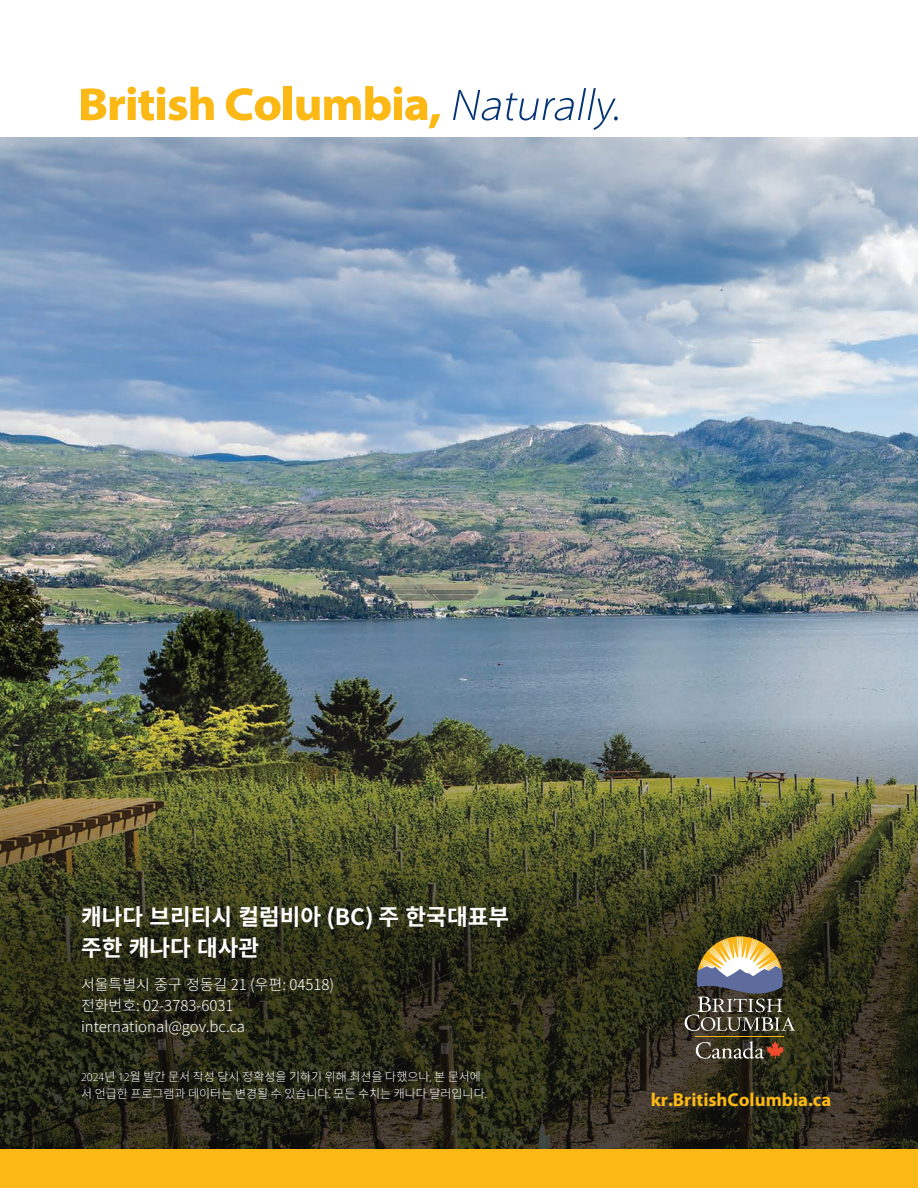
<style>
.page{position:relative;width:918px;height:1188px;background:#fff}
.page>*{position:absolute;margin:0;border:0;box-sizing:border-box;transform-origin:0 0}
.t1{font:700 22.5px "Noto Sans CJ Kkr";color:#fff}
.t2{font:700 18.75px "Myriad Pro";color:#fcb814}
.t3{font:300 15px "Noto Sans CJ Kkr";color:#fff}
.t4{font:300 12px/16.5px "Noto Sans CJ Kkr";color:#fff}
.s1{font-family:"Myriad Pro"}
</style>
<div class="page">
<img style="left:0;top:137px;width:918px;height:461px">
<img style="left:0;top:598px;width:918px;height:551px">
<svg style="left:81px;top:87px;width:133px;height:34px"></svg>
<svg style="left:226px;top:88px;width:55px;height:33px"></svg>
<div style="left:284px;top:87px;width:8px;height:33px;background:#fcb814"></div>
<svg style="left:296px;top:86px;width:144px;height:42px"></svg>
<svg style="left:453px;top:88px;width:165px;height:42px"></svg>
<div style="left:0;top:1149px;width:918px;height:39px;background:#fcb814"></div>
<hr style="left:696px;top:1036px;width:88px;height:1px;background:#fbb416">
<svg style="left:685px;top:936px;width:110px;height:95px;background:#716956"></svg>
<svg style="left:696px;top:1041px;width:88px;height:18px;background:#665444"></svg>
<p class="t1" style="left:81px;top:904px;width:430px">캐나다 브리티시 컬럼비아 (BC) 주 한국대표부</p>
<p class="t1" style="left:81px;top:935px;width:180px">주한 캐나다 대사관</p>
<p class="t3" style="left:81px;top:977px;width:255px">서울특별시 중구 정동길 21 (우편: 04518)</p>
<p class="t3" style="left:81px;top:998px;width:154px">전화번호: 02-3783-6031</p>
<p class="t3" style="left:81px;top:1019px;width:166px">international@gov.bc.ca</p>
<p class="t4" style="left:81px;top:1069px;width:407px"><span class="s1">2024</span>년 <span class="s1">12</span>월 발간 문서 작성 당시 정확성을 기하기 위해 최선을 다했으나<span class="s1">,</span> 본 문서에 서 언급한 프로그램과 데이터는 변경될 수 있습니다<span class="s1">.</span> 모든 수치는 캐나다 달러입니다<span class="s1">.</span></p>
<p class="t2" style="left:651px;top:1089px;width:182px">kr.BritishColumbia.ca</p>
</div>
